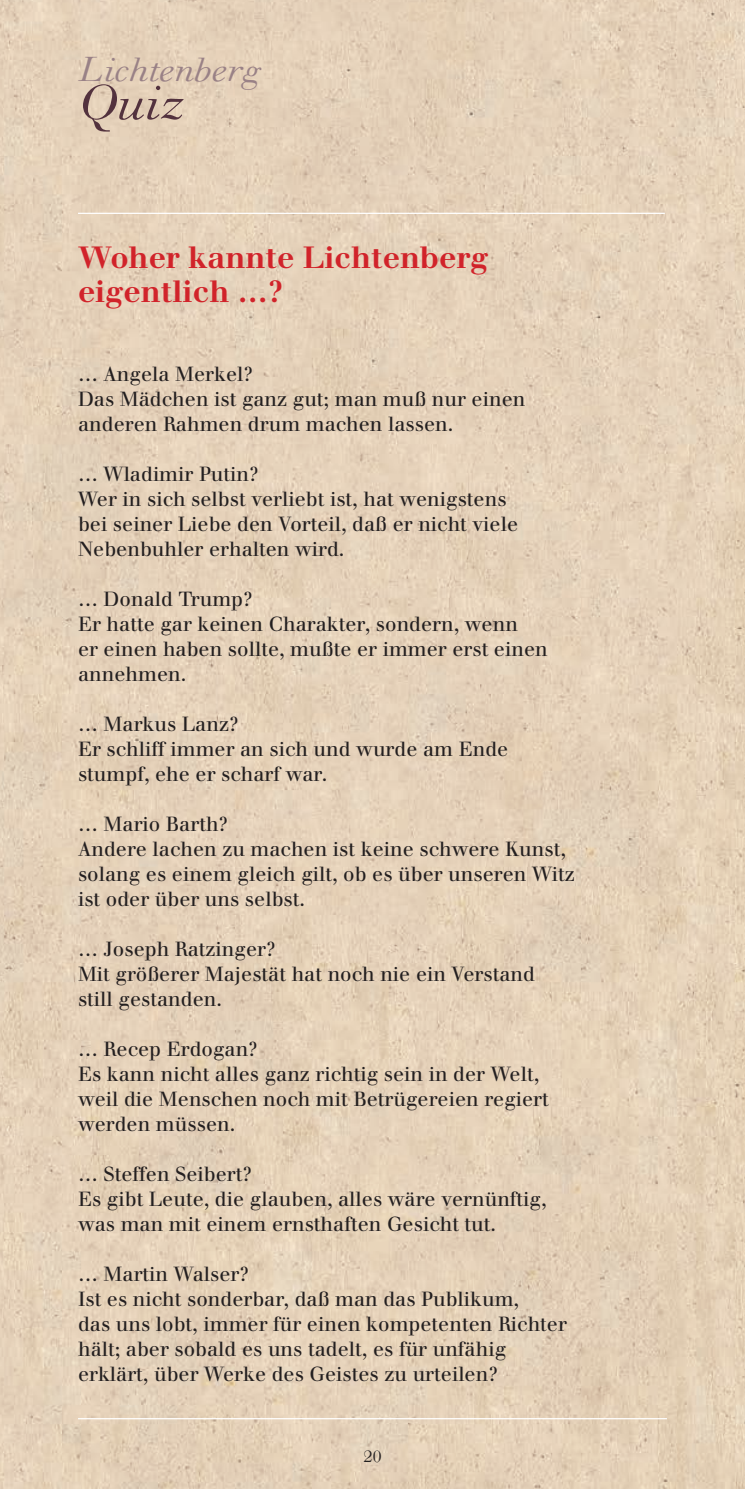
<style>
.page{position:relative;width:745px;height:1489px;background:#fff}
.page>*{position:absolute;margin:0;border:0;box-sizing:border-box;transform-origin:0 0}
.t1{font:italic 57.5px "M Walbaum";color:#53323e}
.t2{font:italic 40px "M Walbaum";color:#998186}
.t3{font:700 30px/33.8px "Walbaum";color:#d1232a}
.t4{font:20px/25px "Walbaum";color:#231f20}
.t5{font:20px "M Walbaum";color:#231f20}
</style>
<div class="page">
<img style="left:0;top:0;width:745px;height:1488px">
<hr style="left:78px;top:213px;width:586px;height:1px;background:#fff">
<hr style="left:78px;top:1417px;width:588px;height:2px;background:#fff">
<h2 class="t2" style="left:78px;top:48px;width:183px">Lichtenberg</h2>
<h1 class="t1" style="left:78px;top:71px;width:106px">Quiz</h1>
<h3 class="t3" style="left:78px;top:241px;width:412px">Woher kannte Lichtenberg eigentlich …?</h3>
<p class="t4" style="left:78px;top:361px;width:448px">… Angela Merkel?<br>Das Mädchen ist ganz gut; man muß nur einen anderen Rahmen drum machen lassen.</p>
<p class="t4" style="left:78px;top:461px;width:441px">… Wladimir Putin?<br>Wer in sich selbst verliebt ist, hat wenigstens bei seiner Liebe den Vorteil, daß er nicht viele Nebenbuhler erhalten wird.</p>
<p class="t4" style="left:78px;top:586px;width:471px">… Donald Trump?<br>Er hatte gar keinen Charakter, sondern, wenn<br>er einen haben sollte, mußte er immer erst einen annehmen.</p>
<p class="t4" style="left:78px;top:711px;width:431px">… Markus Lanz?<br>Er schliff immer an sich und wurde am Ende stumpf, ehe er scharf war.</p>
<p class="t4" style="left:78px;top:811px;width:498px">… Mario Barth?<br>Andere lachen zu machen ist keine schwere Kunst, solang es einem gleich gilt, ob es über unseren Witz ist oder über uns selbst.</p>
<p class="t4" style="left:78px;top:936px;width:458px">… Joseph Ratzinger?<br>Mit größerer Majestät hat noch nie ein Verstand still gestanden.</p>
<p class="t4" style="left:78px;top:1036px;width:472px">… Recep Erdogan?<br>Es kann nicht alles ganz richtig sein in der Welt, weil die Menschen noch mit Betrügereien regiert werden müssen.</p>
<p class="t4" style="left:78px;top:1161px;width:470px">… Steffen Seibert?<br>Es gibt Leute, die glauben, alles wäre vernünftig, was man mit einem ernsthaften Gesicht tut.</p>
<p class="t4" style="left:78px;top:1261px;width:490px">… Martin Walser?<br>Ist es nicht sonderbar, daß man das Publikum,<br>das uns lobt, immer für einen kompetenten Richter hält; aber sobald es uns tadelt, es für unfähig erklärt, über Werke des Geistes zu urteilen?</p>
<p class="t5" style="left:363px;top:1444px;width:20px">20</p>
</div>
